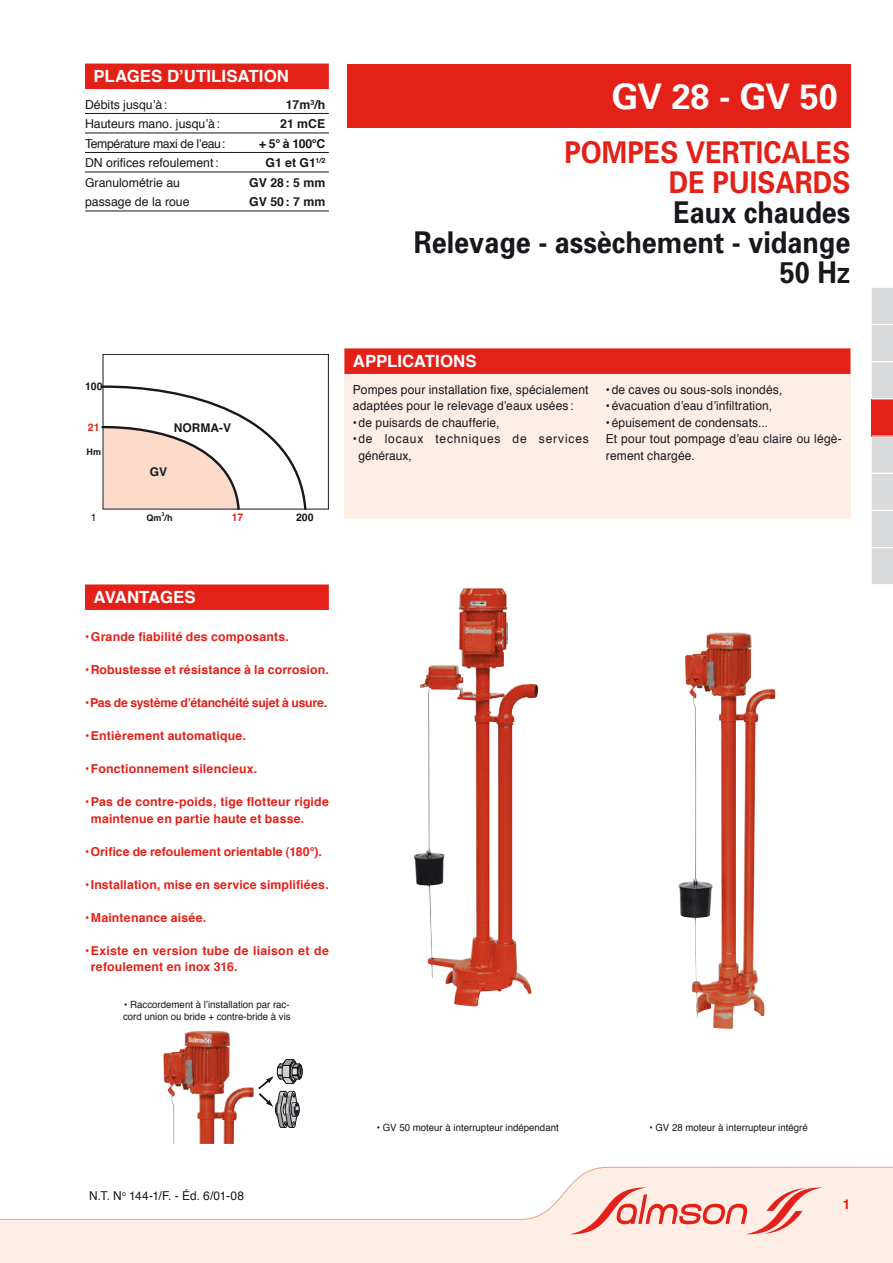
<style>
.page{position:relative;width:893px;height:1263px;background:#fff}
.page>*{position:absolute;margin:0;border:0;box-sizing:border-box;transform-origin:0 0}
.t1{font:700 35.25px "Univers";letter-spacing:-.015em;color:#fff}
.t2{font:700 30px/30px "Univers";color:#1a171c;text-align:right;scale:.9 1}
.t3{font:700 30px/30px "Univers";color:#e32119;text-align:right;scale:.9 1}
.t4{font:700 16.8px "Helvetica";color:#fff}
.t5{font:700 13.5px "Helvetica";color:#e32119}
.t6{font:12.45px/16.5px "Helvetica";letter-spacing:.01em;color:#1a171c}
.t7{font:12.45px/16.5px "Helvetica";letter-spacing:.065em;color:#1a171c}
.t8{font:700 12.3px/16.5px "Helvetica";letter-spacing:.01em;color:#e32119}
.t9{font:12.3px "Helvetica";color:#1a171c}
.t10{font:700 12.3px "Helvetica";color:#1a171c}
.t11{font:700 12.3px "Helvetica";letter-spacing:-.02em;color:#e32119}
.t12{font:12.3px "Helvetica";letter-spacing:-.03em;color:#1a171c}
.t13{font:700 12px "Helvetica";color:#1a171c}
.t14{font:700 10.5px "Helvetica";color:#1a171c}
.t15{font:700 10.5px "Helvetica";color:#e32119}
.t16{font:10.5px "Helvetica";color:#1a171c}
.t17{font:9.9px/12px "Helvetica";color:#1a171c}
.t18{font:700 9px "Helvetica";color:#1a171c}
.t19{font:700 5.4px "Helvetica";color:#1a171c}
</style>
<div class="page">
<svg style="left:100px;top:384px;width:208px;height:126px"></svg>
<div style="left:103px;top:354px;width:226px;height:155px;border:1px solid #1a171c"></div>
<img style="left:413px;top:588px;width:125px;height:418px">
<img style="left:678px;top:632px;width:98px;height:397px">
<img style="left:163px;top:1031px;width:91px;height:113px">
<svg style="left:259px;top:1059px;width:43px;height:68px"></svg>
<div style="left:344px;top:349px;width:506px;height:170px;background:#feeee5"></div>
<div style="left:85px;top:64px;width:244px;height:25px;background:#e32119"></div>
<hr style="left:85px;top:113px;width:244px;height:1px;background:#1a171c">
<hr style="left:85px;top:133px;width:244px;height:1px;background:#1a171c">
<hr style="left:85px;top:152px;width:244px;height:1px;background:#1a171c">
<hr style="left:85px;top:172px;width:244px;height:1px;background:#1a171c">
<hr style="left:85px;top:211px;width:244px;height:1px;background:#1a171c">
<div style="left:344px;top:348px;width:506px;height:26px;background:#e32119"></div>
<div style="left:85px;top:584px;width:244px;height:26px;background:#e32119"></div>
<div style="left:347px;top:64px;width:503px;height:64px;background:#e32119"></div>
<svg style="left:0;top:1166px;width:893px;height:97px"></svg>
<svg style="left:872px;top:288px;width:21px;height:296px;background:#dbc4c4"></svg>
<h3 class="t4" style="left:94px;top:61px;width:197px">PLAGES D’UTILISATION</h3>
<p class="t9" style="left:85px;top:94px;width:84px">Débits jusqu’à :</p>
<p class="t10" style="left:286px;top:94px;width:41px">17m<sup>3</sup>/h</p>
<p class="t9" style="left:85px;top:114px;width:136px">Hauteurs mano. jusqu’à :</p>
<p class="t10" style="left:280px;top:113px;width:47px">21 mCE</p>
<p class="t12" style="left:85px;top:133px;width:142px">Température maxi de l’eau:</p>
<p class="t10" style="left:259px;top:133px;width:68px">+ 5° à 100°C</p>
<p class="t9" style="left:85px;top:153px;width:135px">DN orifices refoulement:</p>
<p class="t10" style="left:265px;top:152px;width:61px">G1 et G1<sup>1/2</sup></p>
<p class="t9" style="left:85px;top:172px;width:97px">Granulométrie au</p>
<p class="t10" style="left:249px;top:172px;width:78px">GV 28: 5 mm</p>
<p class="t9" style="left:85px;top:192px;width:106px">passage de la roue</p>
<p class="t10" style="left:249px;top:191px;width:78px">GV 50: 7 mm</p>
<h1 class="t1" style="left:612px;top:76px;width:227px">GV 28 - GV 50</h1>
<h2 class="t3" style="left:564px;top:138px;width:319px">Pompes verticales<br>De puisards</h2>
<h2 class="t2" style="left:414px;top:198px;width:487px">Eaux chaudes<br>Relevage - assèchement - vidange<br>50 Hz</h2>
<p class="t14" style="left:85px;top:377px;width:19px">100</p>
<p class="t15" style="left:88px;top:418px;width:13px">21</p>
<p class="t18" style="left:87px;top:443px;width:16px">Hm</p>
<p class="t13" style="left:174px;top:417px;width:59px">NORMA-V</p>
<p class="t13" style="left:150px;top:461px;width:19px">GV</p>
<p class="t19" style="left:162px;top:510px;width:5px">3</p>
<p class="t15" style="left:232px;top:508px;width:13px">17</p>
<p class="t14" style="left:296px;top:508px;width:19px">200</p>
<p class="t16" style="left:91px;top:509px;width:7px">1</p>
<p class="t18" style="left:147px;top:510px;width:28px">Qm /h</p>
<h3 class="t4" style="left:353px;top:346px;width:125px">APPLICATIONS</h3>
<p class="t6" style="left:353px;top:381px;width:237px">Pompes pour installation fixe, spécialement adaptées pour le relevage d’eaux usées :</p>
<p class="t6" style="left:353px;top:414px;width:148px">• de puisards de chaufferie,</p>
<p class="t7" style="left:358px;top:430px;width:232px;text-indent:-5px">• de locaux techniques de services généraux,</p>
<p class="t6" style="left:606px;top:381px;width:178px">• de caves ou sous-sols inondés,</p>
<p class="t6" style="left:606px;top:397px;width:168px">• évacuation d’eau d’infiltration,</p>
<p class="t6" style="left:606px;top:414px;width:237px">• épuisement de condensats...<br>Et pour tout pompage d’eau claire ou légè&shy;rement chargée.</p>
<h3 class="t4" style="left:94px;top:582px;width:103px">AVANTAGES</h3>
<p class="t8" style="left:85px;top:628px;width:205px">• Grande fiabilité des composants.</p>
<p class="t8" style="left:85px;top:661px;width:245px">• Robustesse et résistance à la corrosion.</p>
<p class="t11" style="left:85px;top:692px;width:244px">• Pas de système d’étanchéité sujet à usure.</p>
<p class="t8" style="left:85px;top:727px;width:163px">• Entièrement automatique.</p>
<p class="t8" style="left:85px;top:760px;width:174px">• Fonctionnement silencieux.</p>
<p class="t8" style="left:91px;top:793px;width:239px;text-indent:-6px">• Pas de contre-poids, tige flotteur rigide maintenue en partie haute et basse.</p>
<p class="t8" style="left:85px;top:843px;width:238px">• Orifice de refoulement orientable (180°).</p>
<p class="t8" style="left:85px;top:876px;width:245px">• Installation, mise en service simplifiées.</p>
<p class="t8" style="left:85px;top:909px;width:123px">• Maintenance aisée.</p>
<p class="t8" style="left:91px;top:942px;width:239px;text-indent:-6px">• Existe en version tube de liaison et de refoulement en inox 316.</p>
<p class="t17" style="left:123px;top:998px;width:169px">• Raccordement à l’installation par rac&shy;cord union ou bride + contre-bride à vis</p>
<p class="t9" style="left:89px;top:1185px;width:156px">N.T. N<sup>o</sup> 144-1/F. - Éd. 6/01-08</p>
<p class="t17" style="left:377px;top:1121px;width:184px">• GV 50 moteur à interrupteur indépendant</p>
<p class="t17" style="left:649px;top:1121px;width:160px">• GV 28 moteur à interrupteur intégré</p>
<p class="t5" style="left:843px;top:1192px;width:9px">1</p>
</div>
